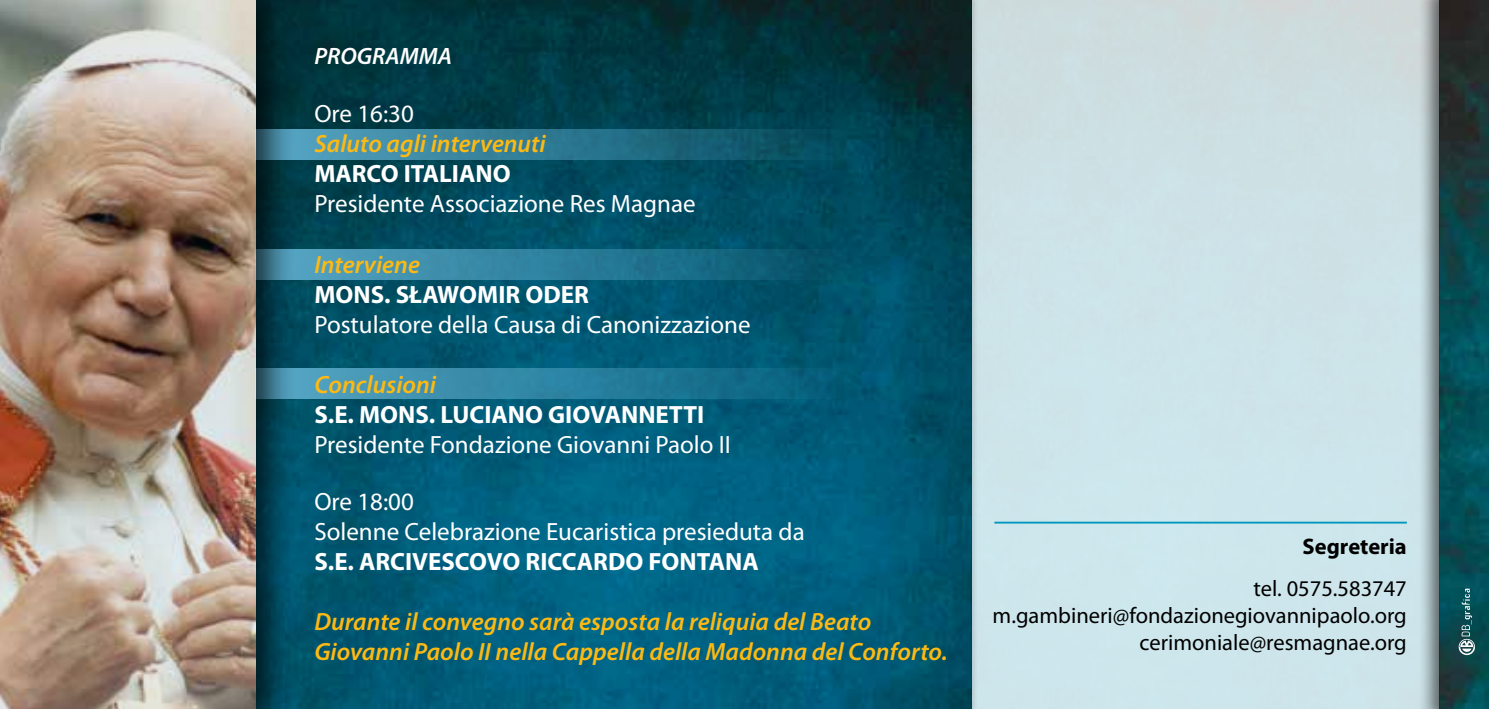
<style>
.page{position:relative;width:1489px;height:709px;background:#fff}
.page>*{position:absolute;margin:0;border:0;box-sizing:border-box;transform-origin:0 0}
.t1{font:25px/30px "Myriad Pro";color:#fff}
.t2{font:italic 600 25px/30px "Myriad Pro";color:#fdb913}
.t3{font:700 25px "Myriad Pro";color:#fff}
.t4{font:italic 600 23.75px "Myriad Pro";color:#fff}
.t5{font:22.5px/27px "Myriad Pro";color:#000;text-align:right}
.t6{font:700 22.5px "Myriad Pro";color:#000}
</style>
<div class="page">
<img style="left:978px;top:0;width:439px;height:709px">
<img style="left:297px;top:0;width:674px;height:709px">
<div style="left:255px;top:129px;width:595px;height:30px;background:linear-gradient(to right,#5aa7c6,#014758)"></div>
<div style="left:255px;top:250px;width:595px;height:30px;background:linear-gradient(to right,#5aabcb,#015168)"></div>
<div style="left:255px;top:369px;width:595px;height:30px;background:linear-gradient(to right,#5aa9c8,#015c79)"></div>
<div style="left:1417px;top:0;width:71px;height:709px;background:#000;opacity:.55"></div>
<hr style="left:994px;top:521px;width:412px;height:2px;background:#0097be">
<svg style="left:1457px;top:588px;width:18px;height:67px"></svg>
<div style="left:0;top:0;width:297px;height:709px;background:#000;opacity:.8"></div>
<img style="left:0;top:0;width:255px;height:709px">
<p class="t4" style="left:314px;top:41px;width:139px">PROGRAMMA</p>
<p class="t1" style="left:314px;top:99px;width:101px">Ore 16:30</p>
<p class="t2" style="left:314px;top:128px;width:233px">Saluto agli intervenuti</p>
<p class="t3" style="left:314px;top:158px;width:198px">MARCO ITALIANO</p>
<p class="t1" style="left:314px;top:189px;width:383px">Presidente Associazione Res Magnae</p>
<p class="t2" style="left:314px;top:248px;width:107px">Interviene</p>
<p class="t3" style="left:314px;top:278px;width:276px">MONS. SŁAWOMIR ODER</p>
<p class="t1" style="left:314px;top:309px;width:438px">Postulatore della Causa di Canonizzazione</p>
<p class="t2" style="left:314px;top:368px;width:123px">Conclusioni</p>
<p class="t3" style="left:314px;top:398px;width:391px">S.E. MONS. LUCIANO GIOVANNETTI</p>
<p class="t1" style="left:314px;top:429px;width:418px">Presidente Fondazione Giovanni Paolo II</p>
<p class="t1" style="left:314px;top:486px;width:492px">Ore 18:00<br>Solenne Celebrazione Eucaristica presieduta da</p>
<p class="t3" style="left:314px;top:545px;width:446px">S.E. ARCIVESCOVO RICCARDO FONTANA</p>
<p class="t2" style="left:314px;top:605px;width:635px">Durante il convegno sarà esposta la reliquia del Beato<br>Giovanni Paolo II nella Cappella della Madonna del Conforto.</p>
<p class="t6" style="left:1302px;top:531px;width:106px">Segreteria</p>
<p class="t5" style="left:992px;top:574px;width:415px">tel. 0575.583747 m.gambineri@fondazionegiovannipaolo.org cerimoniale@resmagnae.org</p>
</div>
